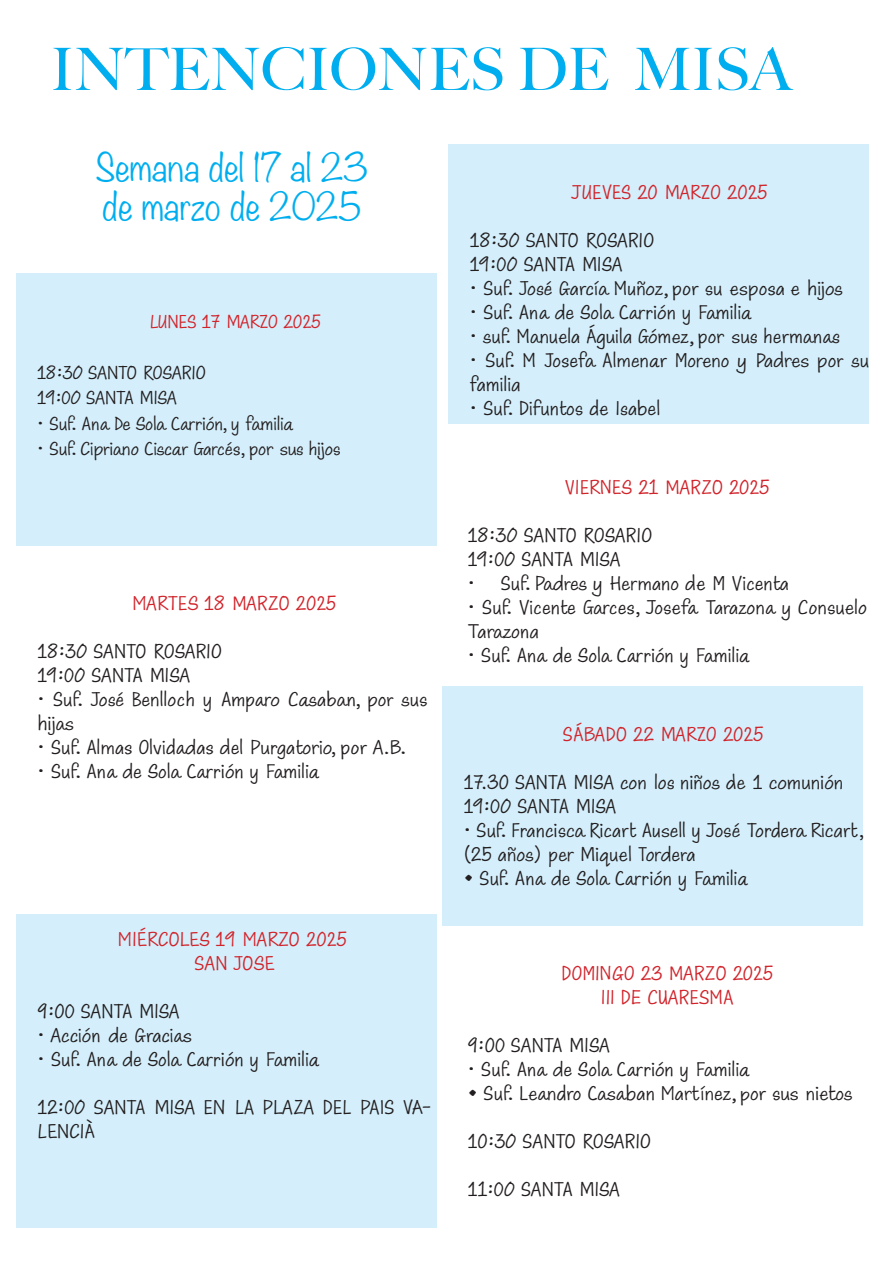
<style>
.page{position:relative;width:893px;height:1263px;background:#fff}
.page>*{position:absolute;margin:0;border:0;box-sizing:border-box;transform-origin:0 0}
.INTENCIONS{font:500 58.5px "Big Caslon";color:#00aeef}
.TITULO_INTENCIONES{font:300 34.5px "Noteworthy";color:#00aeef}
.INTENCIONS-2{font:24px/24px "Maku";color:#231f20}
.INTENCIONS-3{font:24px "Maku";color:#d1232a}
.INTENCIONES_2{font:22.5px "Maku";letter-spacing:-.01em;color:#231f20}
.INTENCIONES_2-2{font:22.5px "Maku";letter-spacing:-.01em;color:#d1232a}
</style>
<div class="page">
<div style="left:16px;top:273px;width:420px;height:272px;background:#d4effb"></div>
<div style="left:16px;top:915px;width:421px;height:313px;background:#d4effb"></div>
<div style="left:449px;top:144px;width:420px;height:280px;background:#d4effb"></div>
<div style="left:442px;top:686px;width:421px;height:240px;background:#d4effb"></div>
<p class="INTENCIONS" style="left:51px;top:21px;width:742px">INTENCIONES DE MISA</p>
<p class="TITULO_INTENCIONES" style="left:96px;top:137px;width:274px">Semana del 17 al 23</p>
<p class="TITULO_INTENCIONES" style="left:102px;top:176px;width:261px">de marzo de 2025</p>
<p class="INTENCIONES_2-2" style="left:150px;top:307px;width:173px">LUNES 17 MARZO 2025</p>
<p class="INTENCIONES_2" style="left:37px;top:358px;width:170px">18:30 SANTO ROSARIO</p>
<p class="INTENCIONES_2" style="left:37px;top:383px;width:141px">19:00 SANTA MISA</p>
<p class="INTENCIONES_2" style="left:37px;top:409px;width:257px">· Suf. Ana De Sola Carrión, y familia</p>
<p class="INTENCIONES_2" style="left:37px;top:434px;width:305px">· Suf. Cipriano Ciscar Garcés, por sus hijos</p>
<p class="INTENCIONS-3" style="left:132px;top:588px;width:206px">MARTES 18 MARZO 2025</p>
<p class="INTENCIONS-2" style="left:38px;top:638px;width:186px">18:30 SANTO ROSARIO</p>
<p class="INTENCIONS-2" style="left:38px;top:662px;width:154px">19:00 SANTA MISA</p>
<p class="INTENCIONS-2" style="left:38px;top:686px;width:391px">· Suf. José Benlloch y Amparo Casaban, por sus hijas</p>
<p class="INTENCIONS-2" style="left:38px;top:734px;width:371px">· Suf. Almas Olvidadas del Purgatorio, por A.B.</p>
<p class="INTENCIONS-2" style="left:38px;top:758px;width:282px">· Suf. Ana de Sola Carrión y Familia</p>
<p class="INTENCIONS-3" style="left:118px;top:923px;width:231px">MIÉRCOLES 19 MARZO 2025</p>
<p class="INTENCIONS-3" style="left:194px;top:947px;width:82px">SAN JOSE</p>
<p class="INTENCIONS-2" style="left:38px;top:997px;width:143px">9:00 SANTA MISA</p>
<p class="INTENCIONS-2" style="left:38px;top:1021px;width:156px">· Acción de Gracias</p>
<p class="INTENCIONS-2" style="left:38px;top:1045px;width:282px">· Suf. Ana de Sola Carrión y Familia</p>
<p class="INTENCIONS-2" style="left:38px;top:1093px;width:395px">12:00 SANTA MISA EN LA PLAZA DEL PAIS VA-<br>LENCIÀ</p>
<p class="INTENCIONS-3" style="left:571px;top:177px;width:199px">JUEVES 20 MARZO 2025</p>
<p class="INTENCIONS-2" style="left:470px;top:227px;width:186px">18:30 SANTO ROSARIO</p>
<p class="INTENCIONS-2" style="left:470px;top:251px;width:154px">19:00 SANTA MISA</p>
<p class="INTENCIONS-2" style="left:470px;top:275px;width:374px">· Suf. José García Muñoz, por su esposa e hijos</p>
<p class="INTENCIONS-2" style="left:470px;top:299px;width:282px">· Suf. Ana de Sola Carrión y Familia</p>
<p class="INTENCIONS-2" style="left:470px;top:323px;width:371px">· suf. Manuela Águila Gómez, por sus hermanas</p>
<p class="INTENCIONS-2" style="left:470px;top:347px;width:401px">· Suf. M Josefa Almenar Moreno y Padres por su familia</p>
<p class="INTENCIONS-2" style="left:470px;top:395px;width:192px">· Suf. Difuntos de Isabel</p>
<p class="INTENCIONS-3" style="left:565px;top:471px;width:207px">VIERNES 21 MARZO 2025</p>
<p class="INTENCIONS-2" style="left:468px;top:521px;width:186px">18:30 SANTO ROSARIO</p>
<p class="INTENCIONS-2" style="left:468px;top:545px;width:154px">19:00 SANTA MISA</p>
<p class="INTENCIONS-2" style="left:468px;top:569px;width:323px">· Suf. Padres y Hermano de M Vicenta</p>
<p class="INTENCIONS-2" style="left:468px;top:593px;width:400px">· Suf. Vicente Garces, Josefa Tarazona y Consuelo<br>Tarazona</p>
<p class="INTENCIONS-2" style="left:468px;top:641px;width:282px">· Suf. Ana de Sola Carrión y Familia</p>
<p class="INTENCIONS-3" style="left:563px;top:719px;width:203px">SÁBADO 22 MARZO 2025</p>
<p class="INTENCIONS-2" style="left:464px;top:769px;width:381px">17.30 SANTA MISA con los niños de 1 comunión</p>
<p class="INTENCIONS-2" style="left:464px;top:793px;width:154px">19:00 SANTA MISA</p>
<p class="INTENCIONS-2" style="left:464px;top:817px;width:403px">· Suf. Francisca Ricart Ausell y José Tordera Ricart, (25 años) per Miquel Tordera</p>
<p class="INTENCIONS-2" style="left:464px;top:865px;width:285px">• Suf. Ana de Sola Carrión y Familia</p>
<p class="INTENCIONS-3" style="left:561px;top:957px;width:214px">DOMINGO 23 MARZO 2025</p>
<p class="INTENCIONS-3" style="left:601px;top:981px;width:134px">III DE CUARESMA</p>
<p class="INTENCIONS-2" style="left:468px;top:1031px;width:143px">9:00 SANTA MISA</p>
<p class="INTENCIONS-2" style="left:468px;top:1055px;width:282px">· Suf. Ana de Sola Carrión y Familia</p>
<p class="INTENCIONS-2" style="left:468px;top:1079px;width:386px">• Suf. Leandro Casaban Martínez, por sus nietos</p>
<p class="INTENCIONS-2" style="left:468px;top:1127px;width:185px">10:30 SANTO ROSARIO</p>
<p class="INTENCIONS-2" style="left:468px;top:1175px;width:154px">11:00 SANTA MISA</p>
</div>
